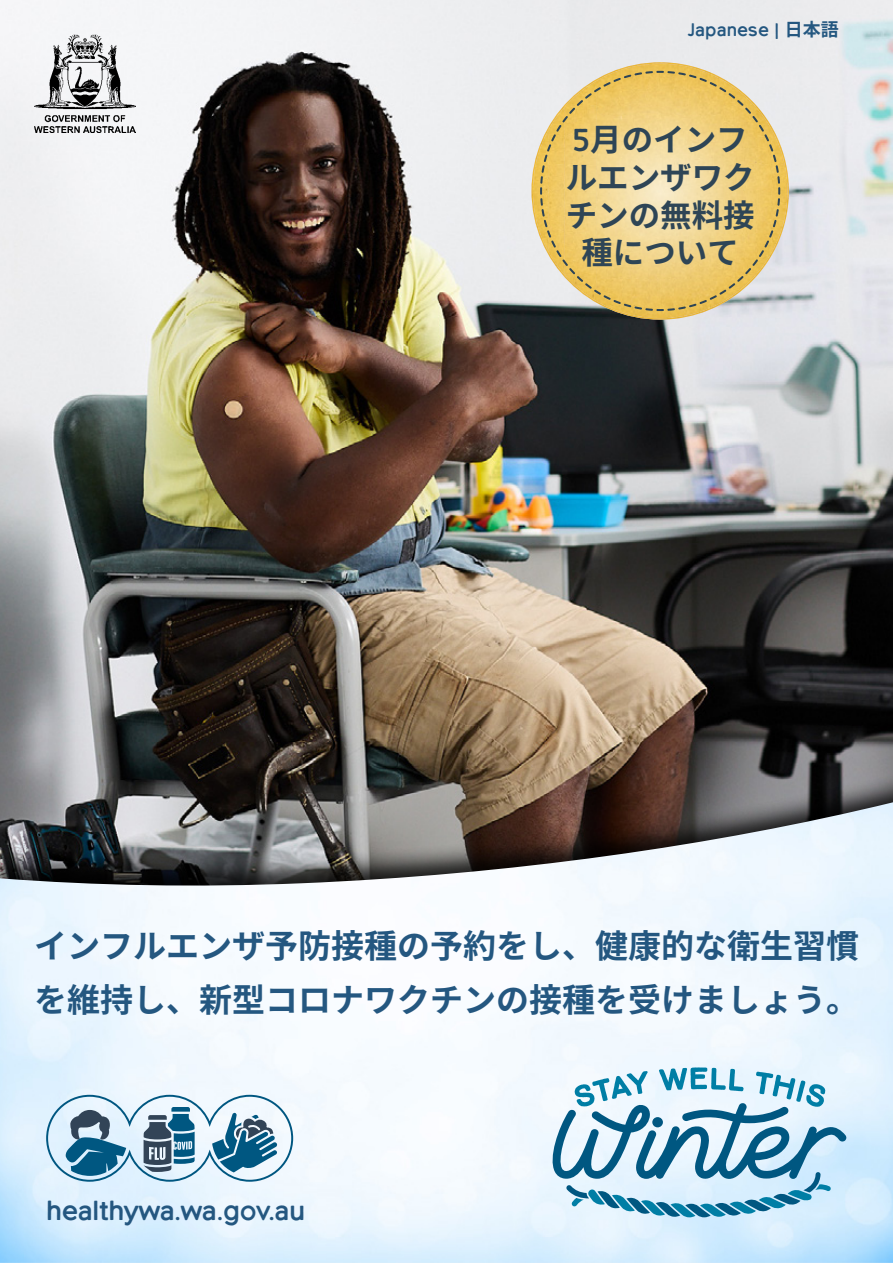
<style>
.page{position:relative;width:893px;height:1263px;background:#fff}
.page>*{position:absolute;margin:0;border:0;box-sizing:border-box;transform-origin:0 0}
.t1{font:700 33px/54px "Noto Sans CJ Kjp";color:#245780}
.t2{font:700 31.5px/37.8px "Noto Sans CJ Kjp";color:#2e4556;text-align:center}
.t3{font:700 27px "Northwoods";letter-spacing:-.01em;color:#245780}
.t4{font:700 18px "Northwoods";color:#245780}
.s1{font-family:"Noto Sans CJ Kjp"}
.s2{font-family:"Northwoods"}
</style>
<div class="page">
<img style="left:0;top:0;width:893px;height:771px">
<div style="left:0;top:771px;width:893px;height:492px;background:#000;opacity:.85"></div>
<img style="left:0;top:802px;width:893px;height:461px">
<img style="left:34px;top:34px;width:102px;height:98px">
<img style="left:531px;top:191px;width:196px;height:129px">
<img style="left:596px;top:64px;width:128px;height:254px">
<img style="left:533px;top:129px;width:7px;height:124px">
<img style="left:780px;top:129px;width:7px;height:124px">
<svg style="left:540px;top:71px;width:240px;height:240px;background:#eacf87"></svg>
<svg style="left:548px;top:1067px;width:299px;height:150px"></svg>
<svg style="left:46px;top:1095px;width:247px;height:87px"></svg>
<p class="t4" style="left:687px;top:18px;width:153px">Japanese | <span class="s1">日本語</span></p>
<p class="t2" style="left:566px;top:121px;width:190px"><span class="s2">5</span>月のインフルエンザワクチンの無料接種について</p>
<p class="t1" style="left:34px;top:920px;width:827px">インフルエンザ予防接種の予約をし、健康的な衛生習慣を維持し、新型コロナワクチンの接種を受けましょう。</p>
<p class="t3" style="left:46px;top:1193px;width:261px">healthywa.wa.gov.au</p>
</div>
